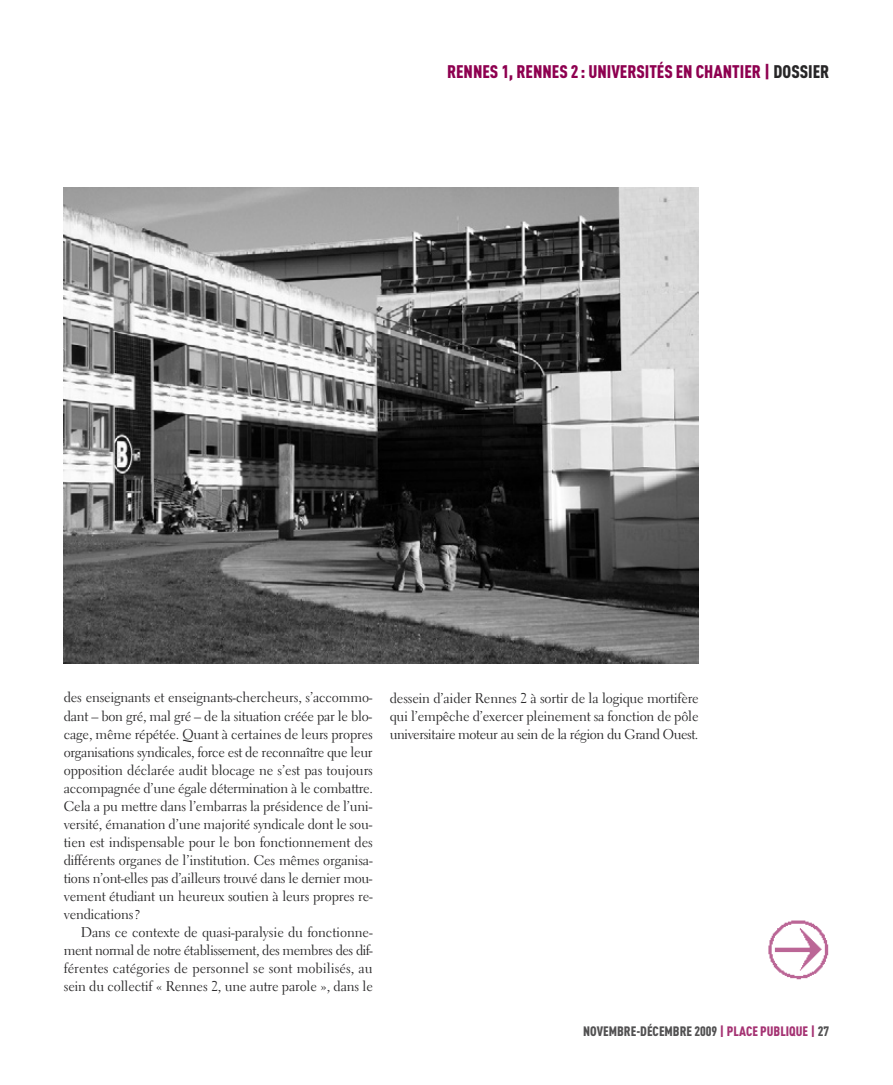
<style>
.page{position:relative;width:893px;height:1085px;background:#fff}
.page>*{position:absolute;margin:0;border:0;box-sizing:border-box;transform-origin:0 0}
.t1{font:900 18px "DIN Cond";color:#8e0050}
.t2{font:14.1px/18px "Electra LT";letter-spacing:-.01em;color:#272627;text-align:justify}
.t3{font:900 13.5px "DIN Cond";color:#525152}
.s1{color:#272627}
.s2{color:#a53373}
</style>
<div class="page">
<img style="left:768px;top:920px;width:61px;height:60px">
<img style="left:64px;top:187px;width:635px;height:476px">
<p class="t1" style="left:447px;top:60px;width:384px">RENNES 1, RENNES 2: UNIVERSITÉS EN CHANTIER | <span class="s1">DOSSIER</span></p>
<p class="t2" style="left:64px;top:690px;width:311px">des enseignants et enseignants-chercheurs, s’accommo&shy;dant – bon gré, mal gré – de la situation créée par le blo&shy;cage, même répétée. Quant à certaines de leurs propres organisations syndicales, force est de reconnaître que leur opposition déclarée audit blocage ne s’est pas toujours accompagnée d’une égale détermination à le combattre.<br>Cela a pu mettre dans l’embarras la présidence de l’uni&shy;versité, émanation d’une majorité syndicale dont le sou&shy;tien est indispensable pour le bon fonctionnement des différents organes de l’institution. Ces mêmes organisa&shy;tions n’ont-elles pas d’ailleurs trouvé dans le dernier mou&shy;vement étudiant un heureux soutien à leurs propres re&shy;vendications?</p>
<p class="t2" style="left:64px;top:924px;width:311px;text-indent:17px">Dans ce contexte de quasi-paralysie du fonctionne&shy;ment normal de notre établissement, des membres des dif&shy;férentes catégories de personnel se sont mobilisés, au sein du collectif « Rennes 2, une autre parole », dans le</p>
<p class="t2" style="left:390px;top:690px;width:310px">dessein d’aider Rennes 2 à sortir de la logique mortifère qui l’empêche d’exercer pleinement sa fonction de pôle universitaire moteur au sein de la région du Grand Ouest.</p>
<p class="t3" style="left:583px;top:1022px;width:248px">NOVEMBRE-DÉCEMBRE 2009 <span class="s2">| PLACE PUBLIQUE |</span> 27</p>
</div>
